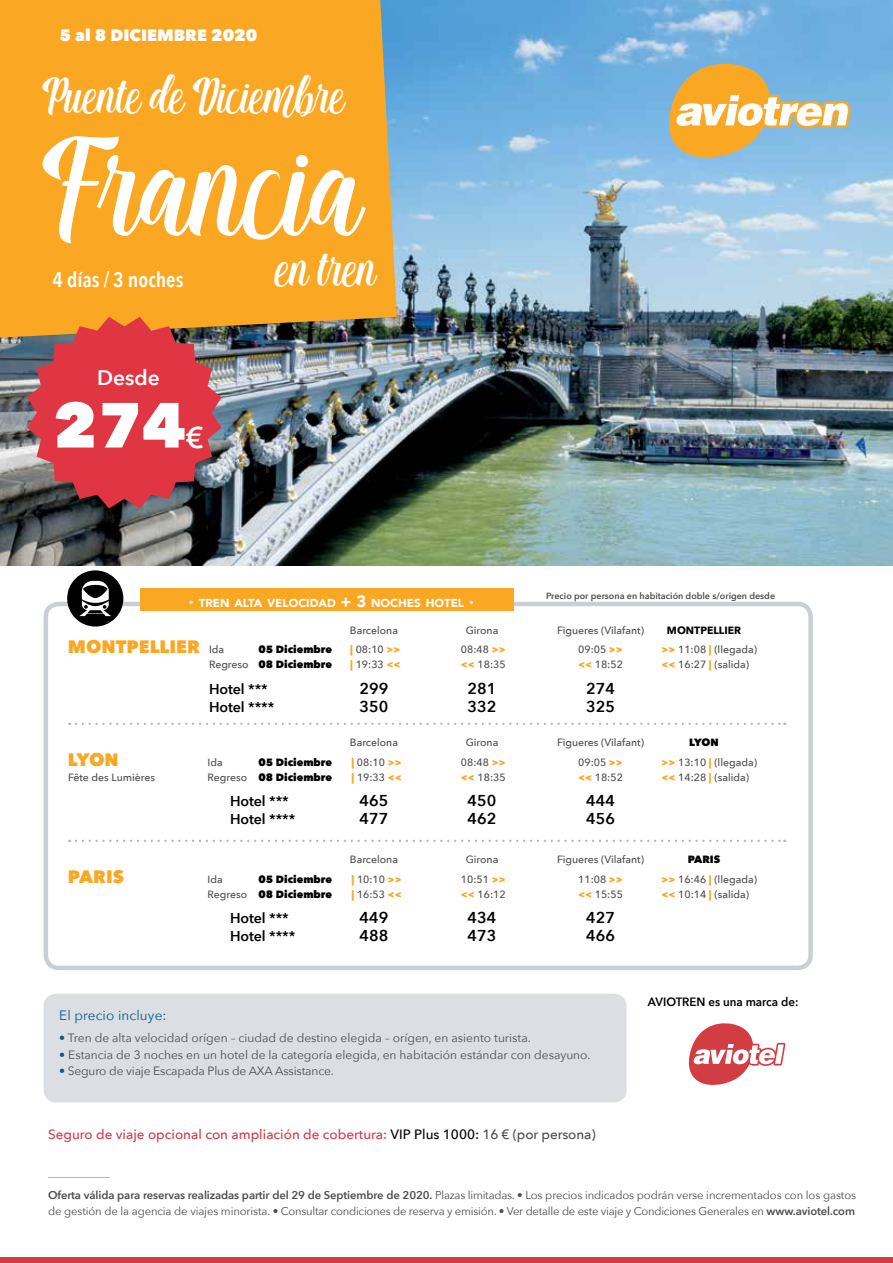
<style>
.page{position:relative;width:893px;height:1263px;background:#fff}
.page>*{position:absolute;margin:0;border:0;box-sizing:border-box;transform-origin:0 0}
.t1{font:105px "Matilda";letter-spacing:-.01em;color:#fff}
.t2{font:800 63px "Avenir Next";color:#fff}
.t3{font:37.5px "Matilda";letter-spacing:-.01em;color:#fff}
.t4{font:600 21px "Avenir Next Condensed";color:#fff}
.t5{font:600 21px "Avenir Next";color:#fff}
.t6{font:800 18px "Avenir Next";color:#faa824}
.t7{font:800 16.5px "Avenir Next";color:#fff}
.t8{font:600 15.75px "Avenir Next";color:#000}
.t9{font:600 14.25px "Avenir Next";letter-spacing:-.005em;color:#000}
.t10{font:500 13.5px "Avenir Next";color:#d23d44}
.t11{font:13.5px "Avenir Next";letter-spacing:.01em;color:#005d8c}
.t12{font:12px "Avenir Next";color:#4d4d4f}
.t13{font:600 12px "Avenir Next";color:#000;scale:.96 1}
.t14{font:900 11.55px "Avenir";color:#fff}
.t15{font:11.25px/16.5px "Avenir Next";letter-spacing:-.02em;color:#4d4d4f}
.t16{font:500 10.5px "Avenir Next";color:#4d4d4f}
.t17{font:800 10.5px "Avenir Next";color:#000}
.t18{font:italic 700 10.5px "Avenir Next";color:#000}
.t19{font:600 9px "Avenir Next";color:#4d4d4f}
.s1{font-weight:600;font-size:30px}
.s2{font-size:16.5px}
.s3{font-weight:500;font-size:10.5px;color:#4d4d4f}
.s4{font-weight:800;color:#faa824}
.s5{font-weight:500;color:#4d4d4f}
.s6{color:#005d8c}
.s7{color:#000}
.s8{color:#4d4d4f}
.s9{font-weight:600}
</style>
<div class="page">
<img style="left:0;top:0;width:893px;height:566px">
<hr style="left:48px;top:1177px;width:62px;height:1px;background:#acb5bf">
<svg style="left:688px;top:1023px;width:97px;height:62px"></svg>
<div style="left:44px;top:994px;width:582px;height:108px;background:#dbdee3;border-radius:13px"></div>
<svg style="left:662px;top:59px;width:189px;height:104px;background:#b9bba4"></svg>
<div style="left:0;top:0;width:397px;height:338px;background:#faa824"></div>
<div style="left:0;top:1258px;width:893px;height:5px;background:#d23d44"></div>
<div style="left:44px;top:602px;width:769px;height:368px;border:4px solid #acb5bf;border-radius:13px"></div>
<div style="left:67px;top:570px;width:56px;height:56px;background:#000;border-radius:50%"></div>
<svg style="left:79px;top:581px;width:32px;height:35px"></svg>
<svg style="left:76px;top:723px;width:709px;height:2px"></svg>
<svg style="left:76px;top:840px;width:709px;height:2px"></svg>
<div style="left:141px;top:588px;width:373px;height:23px;background:#faa824"></div>
<svg style="left:27px;top:317px;width:195px;height:191px;background:#c24649"></svg>
<div style="left:41px;top:0;width:244px;height:40px;background:#faa824"></div>
<h3 class="t7" style="left:60px;top:25px;width:199px">5 al 8 DICIEMBRE 2020</h3>
<h3 class="t3" style="left:43px;top:76px;width:304px">Puente de Diciembre</h3>
<h1 class="t1" style="left:43px;top:134px;width:321px">Francia</h1>
<h3 class="t4" style="left:52px;top:261px;width:133px">4 días / 3 noches</h3>
<h3 class="t3" style="left:275px;top:249px;width:103px">en tren</h3>
<h3 class="t5" style="left:97px;top:359px;width:64px">Desde</h3>
<h2 class="t2" style="left:53px;top:386px;width:152px">274<span class="s1">€</span></h2>
<p class="t14" style="left:189px;top:593px;width:286px"><span class="s2">·</span> TREN ALTA VELOCIDAD <span class="s2">+ 3</span> NOCHES HOTEL <span class="s2">·</span></p>
<p class="t19" style="left:546px;top:588px;width:230px">Precio por persona en habitación doble s/origen desde</p>
<p class="t16" style="left:350px;top:621px;width:50px">Barcelona</p>
<p class="t16" style="left:466px;top:621px;width:34px">Girona</p>
<p class="t16" style="left:557px;top:621px;width:88px">Figueres (Vilafant)</p>
<p class="t18" style="left:667px;top:624px;width:76px">MONTPELLIER</p>
<h3 class="t6" style="left:68px;top:636px;width:158px">MONTPELLIER <span class="s3">Ida</span></h3>
<p class="t17" style="left:258px;top:643px;width:75px">05 Diciembre</p>
<p class="t16" style="left:350px;top:641px;width:52px"><span class="s4">|</span> 08:10 <span class="s4">&gt;&gt;</span></p>
<p class="t16" style="left:461px;top:641px;width:46px">08:48 <span class="s4">&gt;&gt;</span></p>
<p class="t16" style="left:578px;top:641px;width:46px">09:05 <span class="s4">&gt;&gt;</span></p>
<p class="t16" style="left:661px;top:641px;width:97px"><span class="s4">&gt;&gt;</span> 11:08 <span class="s4">|</span> (llegada)</p>
<p class="t17" style="left:209px;top:658px;width:124px"><span class="s5">Regreso</span> 08 Diciembre</p>
<p class="t16" style="left:350px;top:656px;width:52px"><span class="s4">|</span> 19:33 <span class="s4">&lt;&lt;</span></p>
<p class="t16" style="left:461px;top:656px;width:46px"><span class="s4">&lt;&lt;</span> 18:35</p>
<p class="t16" style="left:578px;top:656px;width:46px"><span class="s4">&lt;&lt;</span> 18:52</p>
<p class="t16" style="left:662px;top:656px;width:89px"><span class="s4">&lt;&lt;</span> 16:27 <span class="s4">|</span> (salida)</p>
<h3 class="t9" style="left:209px;top:676px;width:60px">Hotel ***</h3>
<h3 class="t8" style="left:360px;top:675px;width:30px">299</h3>
<h3 class="t8" style="left:468px;top:675px;width:30px">281</h3>
<h3 class="t8" style="left:586px;top:675px;width:30px">274</h3>
<h3 class="t9" style="left:209px;top:694px;width:67px">Hotel ****</h3>
<h3 class="t8" style="left:360px;top:693px;width:30px">350</h3>
<h3 class="t8" style="left:468px;top:693px;width:30px">332</h3>
<h3 class="t8" style="left:586px;top:693px;width:30px">325</h3>
<p class="t16" style="left:350px;top:734px;width:50px">Barcelona</p>
<p class="t16" style="left:466px;top:734px;width:34px">Girona</p>
<p class="t16" style="left:557px;top:734px;width:88px">Figueres (Vilafant)</p>
<p class="t17" style="left:689px;top:736px;width:31px">LYON</p>
<h3 class="t6" style="left:68px;top:748px;width:52px">LYON</h3>
<p class="t16" style="left:207px;top:753px;width:17px">Ida</p>
<p class="t17" style="left:258px;top:755px;width:75px">05 Diciembre</p>
<p class="t16" style="left:352px;top:753px;width:52px"><span class="s4">|</span> 08:10 <span class="s4">&gt;&gt;</span></p>
<p class="t16" style="left:461px;top:753px;width:46px">08:48 <span class="s4">&gt;&gt;</span></p>
<p class="t16" style="left:578px;top:753px;width:46px">09:05 <span class="s4">&gt;&gt;</span></p>
<p class="t16" style="left:661px;top:753px;width:97px"><span class="s4">&gt;&gt;</span> 13:10 <span class="s4">|</span> (llegada)</p>
<p class="t16" style="left:68px;top:768px;width:89px">Fête des Lumières</p>
<p class="t17" style="left:207px;top:770px;width:126px"><span class="s5">Regreso</span> 08 Diciembre</p>
<p class="t16" style="left:352px;top:768px;width:52px"><span class="s4">|</span> 19:33 <span class="s4">&lt;&lt;</span></p>
<p class="t16" style="left:461px;top:768px;width:46px"><span class="s4">&lt;&lt;</span> 18:35</p>
<p class="t16" style="left:578px;top:768px;width:46px"><span class="s4">&lt;&lt;</span> 18:52</p>
<p class="t16" style="left:662px;top:768px;width:89px"><span class="s4">&lt;&lt;</span> 14:28 <span class="s4">|</span> (salida)</p>
<h3 class="t9" style="left:230px;top:789px;width:60px">Hotel ***</h3>
<h3 class="t8" style="left:360px;top:787px;width:30px">465</h3>
<h3 class="t8" style="left:468px;top:787px;width:30px">450</h3>
<h3 class="t8" style="left:586px;top:787px;width:30px">444</h3>
<h3 class="t9" style="left:230px;top:807px;width:67px">Hotel ****</h3>
<h3 class="t8" style="left:360px;top:805px;width:30px">477</h3>
<h3 class="t8" style="left:468px;top:805px;width:30px">462</h3>
<h3 class="t8" style="left:586px;top:805px;width:30px">456</h3>
<p class="t16" style="left:350px;top:851px;width:50px">Barcelona</p>
<p class="t16" style="left:466px;top:851px;width:34px">Girona</p>
<p class="t16" style="left:557px;top:851px;width:88px">Figueres (Vilafant)</p>
<p class="t17" style="left:688px;top:853px;width:34px">PARIS</p>
<h3 class="t6" style="left:68px;top:865px;width:57px">PARIS</h3>
<p class="t16" style="left:207px;top:870px;width:17px">Ida</p>
<p class="t17" style="left:258px;top:872px;width:75px">05 Diciembre</p>
<p class="t16" style="left:352px;top:870px;width:52px"><span class="s4">|</span> 10:10 <span class="s4">&gt;&gt;</span></p>
<p class="t16" style="left:461px;top:870px;width:46px">10:51 <span class="s4">&gt;&gt;</span></p>
<p class="t16" style="left:578px;top:870px;width:46px">11:08 <span class="s4">&gt;&gt;</span></p>
<p class="t16" style="left:661px;top:870px;width:97px"><span class="s4">&gt;&gt;</span> 16:46 <span class="s4">|</span> (llegada)</p>
<p class="t17" style="left:208px;top:887px;width:126px"><span class="s5">Regreso</span> 08 Diciembre</p>
<p class="t16" style="left:352px;top:885px;width:52px"><span class="s4">|</span> 16:53 <span class="s4">&lt;&lt;</span></p>
<p class="t16" style="left:461px;top:885px;width:46px"><span class="s4">&lt;&lt;</span> 16:12</p>
<p class="t16" style="left:578px;top:885px;width:46px"><span class="s4">&lt;&lt;</span> 15:55</p>
<p class="t16" style="left:662px;top:885px;width:89px"><span class="s4">&lt;&lt;</span> 10:14 <span class="s4">|</span> (salida)</p>
<h3 class="t9" style="left:230px;top:906px;width:60px">Hotel ***</h3>
<h3 class="t8" style="left:360px;top:904px;width:30px">449</h3>
<h3 class="t8" style="left:468px;top:904px;width:30px">434</h3>
<h3 class="t8" style="left:586px;top:904px;width:30px">427</h3>
<h3 class="t9" style="left:230px;top:924px;width:67px">Hotel ****</h3>
<h3 class="t8" style="left:360px;top:922px;width:30px">488</h3>
<h3 class="t8" style="left:468px;top:922px;width:30px">473</h3>
<h3 class="t8" style="left:586px;top:922px;width:30px">466</h3>
<p class="t11" style="left:59px;top:1003px;width:109px">El precio incluye:</p>
<p class="t12" style="left:59px;top:1028px;width:473px"><span class="s6">•</span> Tren de alta velocidad orígen – ciudad de destino elegida – orígen, en asiento turista.</p>
<p class="t12" style="left:59px;top:1044px;width:533px"><span class="s6">•</span> Estancia de 3 noches en un hotel de la categoría elegida, en habitación estándar con desayuno.</p>
<p class="t12" style="left:59px;top:1061px;width:276px"><span class="s6">•</span> Seguro de viaje Escapada Plus de AXA Assistance.</p>
<p class="t10" style="left:48px;top:1122px;width:549px">Seguro de viaje opcional con ampliación de cobertura: <span class="s7">VIP Plus 1000:</span> <span class="s8">16 € (por persona)</span></p>
<p class="t13" style="left:648px;top:991px;width:158px">AVIOTREN es una marca de:</p>
<p class="t15" style="left:48px;top:1186px;width:809px"><span class="s9">Oferta válida para reservas realizadas partir del 29 de Septiembre de 2020.</span> Plazas limitadas. • Los precios indicados podrán verse incrementados con los gastos de gestión de la agencia de viajes minorista. • Consultar condiciones de reserva y emisión. • Ver detalle de este viaje y Condiciones Generales en <span class="s9">www.aviotel.com</span></p>
</div>
